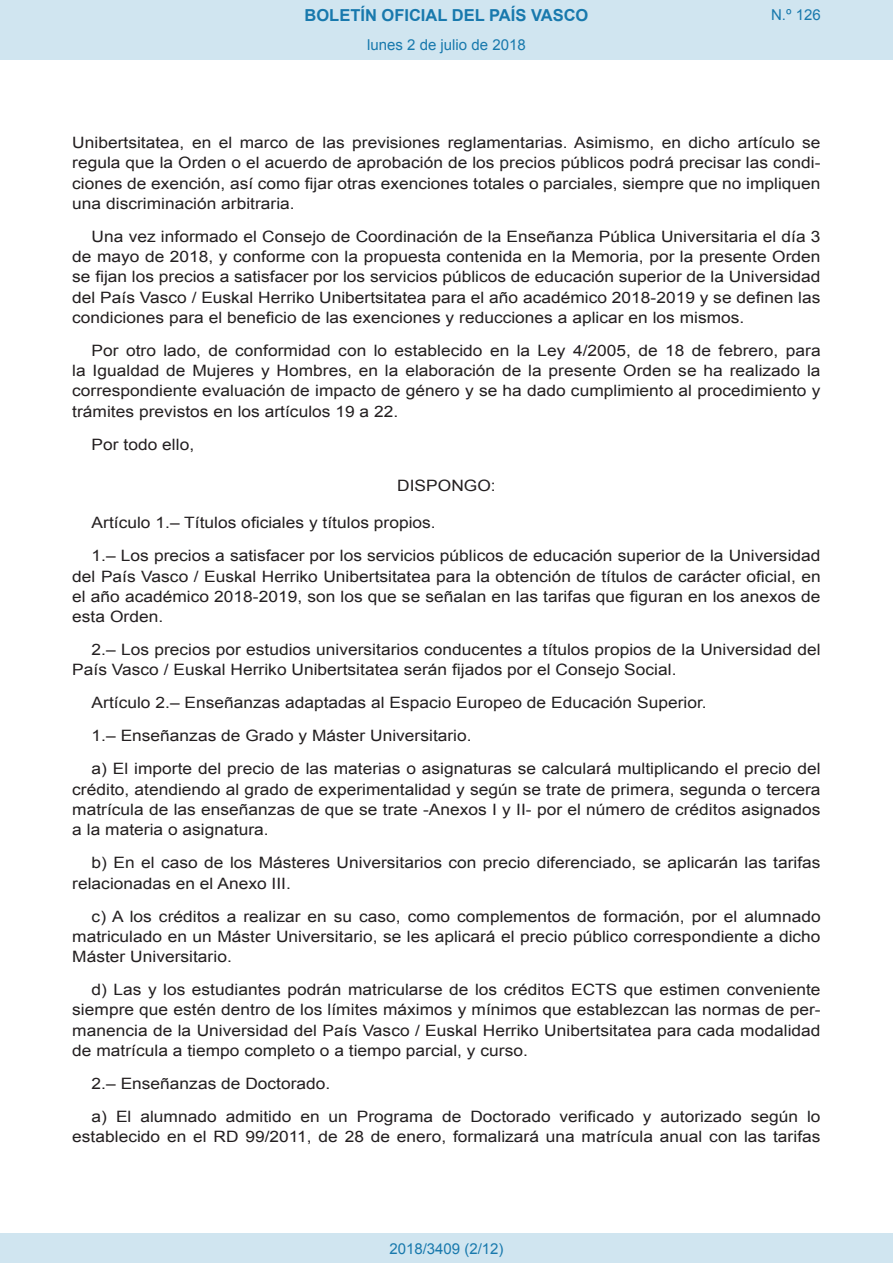
<style>
.page{position:relative;width:893px;height:1263px;background:#fff}
.page>*{position:absolute;margin:0;border:0;box-sizing:border-box;transform-origin:0 0}
.t1{font:700 16.5px "Arial";color:#1879ad}
.BOPVDetalle{font:15.6px/20.2px "Arial";color:#231f20;text-align:justify;scale:1.11 1}
.BOPVClave{font:15.6px "Arial";color:#231f20;scale:1.11 1}
.Paginacion_Centro{font:15px "Arial";color:#1879ad}
</style>
<div class="page">
<div style="left:0;top:0;width:893px;height:60px;background:#d0e5f0"></div>
<div style="left:0;top:1233px;width:893px;height:30px;background:#d0e5f0"></div>
<p class="t1" style="left:305px;top:4px;width:285px">BOLETÍN OFICIAL DEL PAÍS VASCO</p>
<p class="Paginacion_Centro" style="left:367px;top:35px;width:160px">lunes 2 de julio de 2018</p>
<p class="Paginacion_Centro" style="left:771px;top:5px;width:51px">N.º 126</p>
<p class="BOPVDetalle" style="left:72px;top:133px;width:676px">Unibertsitatea, en el marco de las previsiones reglamentarias. Asimismo, en dicho artículo se regula que la Orden o el acuerdo de aprobación de los precios públicos podrá precisar las condi&shy;ciones de exención, así como fijar otras exenciones totales o parciales, siempre que no impliquen una discriminación arbitraria.</p>
<p class="BOPVDetalle" style="left:72px;top:226px;width:676px;text-indent:19px">Una vez informado el Consejo de Coordinación de la Enseñanza Pública Universitaria el día 3 de mayo de 2018, y conforme con la propuesta contenida en la Memoria, por la presente Orden se fijan los precios a satisfacer por los servicios públicos de educación superior de la Universidad del País Vasco / Euskal Herriko Unibertsitatea para el año académico 2018-2019 y se definen las condiciones para el beneficio de las exenciones y reducciones a aplicar en los mismos.</p>
<p class="BOPVDetalle" style="left:72px;top:340px;width:676px;text-indent:19px">Por otro lado, de conformidad con lo establecido en la Ley 4/2005, de 18 de febrero, para la Igualdad de Mujeres y Hombres, en la elaboración de la presente Orden se ha realizado la correspondiente evaluación de impacto de género y se ha dado cumplimiento al procedimiento y trámites previstos en los artículos 19 a 22.</p>
<p class="BOPVDetalle" style="left:92px;top:434px;width:94px">Por todo ello,</p>
<p class="BOPVClave" style="left:397px;top:475px;width:90px">DISPONGO:</p>
<p class="BOPVDetalle" style="left:92px;top:513px;width:312px">Artículo 1.– Títulos oficiales y títulos propios.</p>
<p class="BOPVDetalle" style="left:72px;top:546px;width:676px;text-indent:19px">1.– Los precios a satisfacer por los servicios públicos de educación superior de la Universidad del País Vasco / Euskal Herriko Unibertsitatea para la obtención de títulos de carácter oficial, en el año académico 2018-2019, son los que se señalan en las tarifas que figuran en los anexos de esta Orden.</p>
<p class="BOPVDetalle" style="left:72px;top:640px;width:676px;text-indent:19px">2.– Los precios por estudios universitarios conducentes a títulos propios de la Universidad del<br>País Vasco / Euskal Herriko Unibertsitatea serán fijados por el Consejo Social.</p>
<p class="BOPVDetalle" style="left:92px;top:693px;width:556px">Artículo 2.– Enseñanzas adaptadas al Espacio Europeo de Educación Superior.</p>
<p class="BOPVDetalle" style="left:92px;top:726px;width:344px">1.– Enseñanzas de Grado y Máster Universitario.</p>
<p class="BOPVDetalle" style="left:72px;top:759px;width:676px;text-indent:19px">a) El importe del precio de las materias o asignaturas se calculará multiplicando el precio del crédito, atendiendo al grado de experimentalidad y según se trate de primera, segunda o tercera matrícula de las enseñanzas de que se trate -Anexos I y II- por el número de créditos asignados a la materia o asignatura.</p>
<p class="BOPVDetalle" style="left:72px;top:853px;width:676px;text-indent:19px">b) En el caso de los Másteres Universitarios con precio diferenciado, se aplicarán las tarifas relacionadas en el Anexo III.</p>
<p class="BOPVDetalle" style="left:72px;top:906px;width:676px;text-indent:19px">c) A los créditos a realizar en su caso, como complementos de formación, por el alumnado matriculado en un Máster Universitario, se les aplicará el precio público correspondiente a dicho Máster Universitario.</p>
<p class="BOPVDetalle" style="left:72px;top:979px;width:676px;text-indent:19px">d) Las y los estudiantes podrán matricularse de los créditos ECTS que estimen conveniente siempre que estén dentro de los límites máximos y mínimos que establezcan las normas de per&shy;manencia de la Universidad del País Vasco / Euskal Herriko Unibertsitatea para cada modalidad de matrícula a tiempo completo o a tiempo parcial, y curso.</p>
<p class="BOPVDetalle" style="left:92px;top:1073px;width:217px">2.– Enseñanzas de Doctorado.</p>
<p class="BOPVDetalle" style="left:72px;top:1106px;width:676px;text-align:right">a) El alumnado admitido en un Programa de Doctorado verificado y autorizado según lo establecido en el RD 99/2011, de 28 de enero, formalizará una matrícula anual con las tarifas</p>
<p class="Paginacion_Centro" style="left:389px;top:1238px;width:116px">2018/3409 (2/12)</p>
</div>
